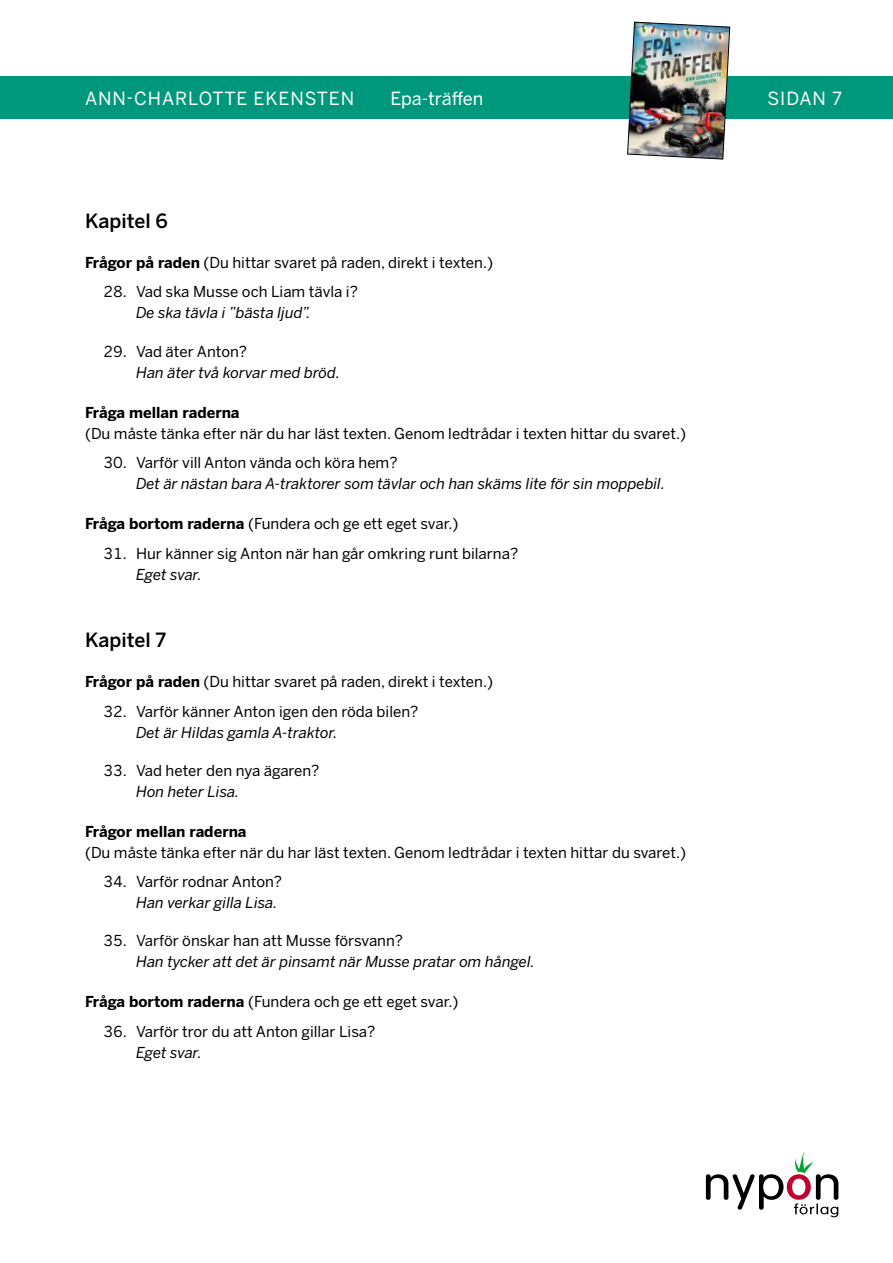
<style>
.page{position:relative;width:893px;height:1263px;background:#fff}
.page>*{position:absolute;margin:0;border:0;box-sizing:border-box;transform-origin:0 0}
.t1{font:500 19.5px "Benton Sans";color:#000}
.t2{font:18px "Benton Sans";letter-spacing:.05em;color:#fff}
.t3{font:18px "Benton Sans";letter-spacing:-.005em;color:#fff}
.t4{font:15px "Benton Sans";color:#000}
.t5{font:italic 15px "Benton Sans";color:#000}
.t6{font:700 15px "Benton Sans";color:#000}
.s1{font-weight:700}
</style>
<div class="page">
<svg style="left:706px;top:1152px;width:132px;height:65px"></svg>
<div style="left:0;top:77px;width:893px;height:42px;background:#00987c"></div>
<img style="left:627px;top:21px;width:103px;height:139px">
<p class="t2" style="left:85px;top:87px;width:271px">ANN-CHARLOTTE EKENSTEN</p>
<p class="t3" style="left:390px;top:87px;width:95px">Epa-träffen</p>
<p class="t2" style="left:768px;top:87px;width:76px">SIDAN 7</p>
<h1 class="t1" style="left:85px;top:209px;width:85px">Kapitel 6</h1>
<p class="t4" style="left:85px;top:253px;width:410px"><span class="s1">Frågor på raden</span> (Du hittar svaret på raden, direkt i texten.)</p>
<p class="t4" style="left:103px;top:283px;width:256px">28. Vad ska Musse och Liam tävla i?</p>
<p class="t5" style="left:136px;top:304px;width:176px">De ska tävla i ”bästa ljud”.</p>
<p class="t4" style="left:103px;top:342px;width:145px">29. Vad äter Anton?</p>
<p class="t5" style="left:136px;top:363px;width:205px">Han äter två korvar med bröd.</p>
<p class="t6" style="left:85px;top:403px;width:156px">Fråga mellan raderna</p>
<p class="t4" style="left:85px;top:424px;width:603px">(Du måste tänka efter när du har läst texten. Genom ledtrådar i texten hittar du svaret.)</p>
<p class="t4" style="left:103px;top:453px;width:296px">30. Varför vill Anton vända och köra hem?</p>
<p class="t5" style="left:136px;top:474px;width:531px">Det är nästan bara A-traktorer som tävlar och han skäms lite för sin moppebil.</p>
<p class="t4" style="left:85px;top:514px;width:375px"><span class="s1">Fråga bortom raderna</span> (Fundera och ge ett eget svar.)</p>
<p class="t4" style="left:103px;top:544px;width:416px">31. Hur känner sig Anton när han går omkring runt bilarna?</p>
<p class="t5" style="left:136px;top:565px;width:67px">Eget svar.</p>
<h1 class="t1" style="left:85px;top:628px;width:83px">Kapitel 7</h1>
<p class="t4" style="left:85px;top:673px;width:410px"><span class="s1">Frågor på raden</span> (Du hittar svaret på raden, direkt i texten.)</p>
<p class="t4" style="left:103px;top:702px;width:316px">32. Varför känner Anton igen den röda bilen?</p>
<p class="t5" style="left:136px;top:723px;width:203px">Det är Hildas gamla A-traktor.</p>
<p class="t4" style="left:103px;top:761px;width:218px">33. Vad heter den nya ägaren?</p>
<p class="t5" style="left:136px;top:782px;width:105px">Hon heter Lisa.</p>
<p class="t6" style="left:85px;top:822px;width:163px">Frågor mellan raderna</p>
<p class="t4" style="left:85px;top:843px;width:603px">(Du måste tänka efter när du har läst texten. Genom ledtrådar i texten hittar du svaret.)</p>
<p class="t4" style="left:103px;top:873px;width:180px">34. Varför rodnar Anton?</p>
<p class="t5" style="left:136px;top:894px;width:143px">Han verkar gilla Lisa.</p>
<p class="t4" style="left:103px;top:932px;width:301px">35. Varför önskar han att Musse försvann?</p>
<p class="t5" style="left:136px;top:953px;width:400px">Han tycker att det är pinsamt när Musse pratar om hångel.</p>
<p class="t4" style="left:85px;top:993px;width:375px"><span class="s1">Fråga bortom raderna</span> (Fundera och ge ett eget svar.)</p>
<p class="t4" style="left:103px;top:1022px;width:274px">36. Varför tror du att Anton gillar Lisa?</p>
<p class="t5" style="left:136px;top:1043px;width:67px">Eget svar.</p>
</div>
